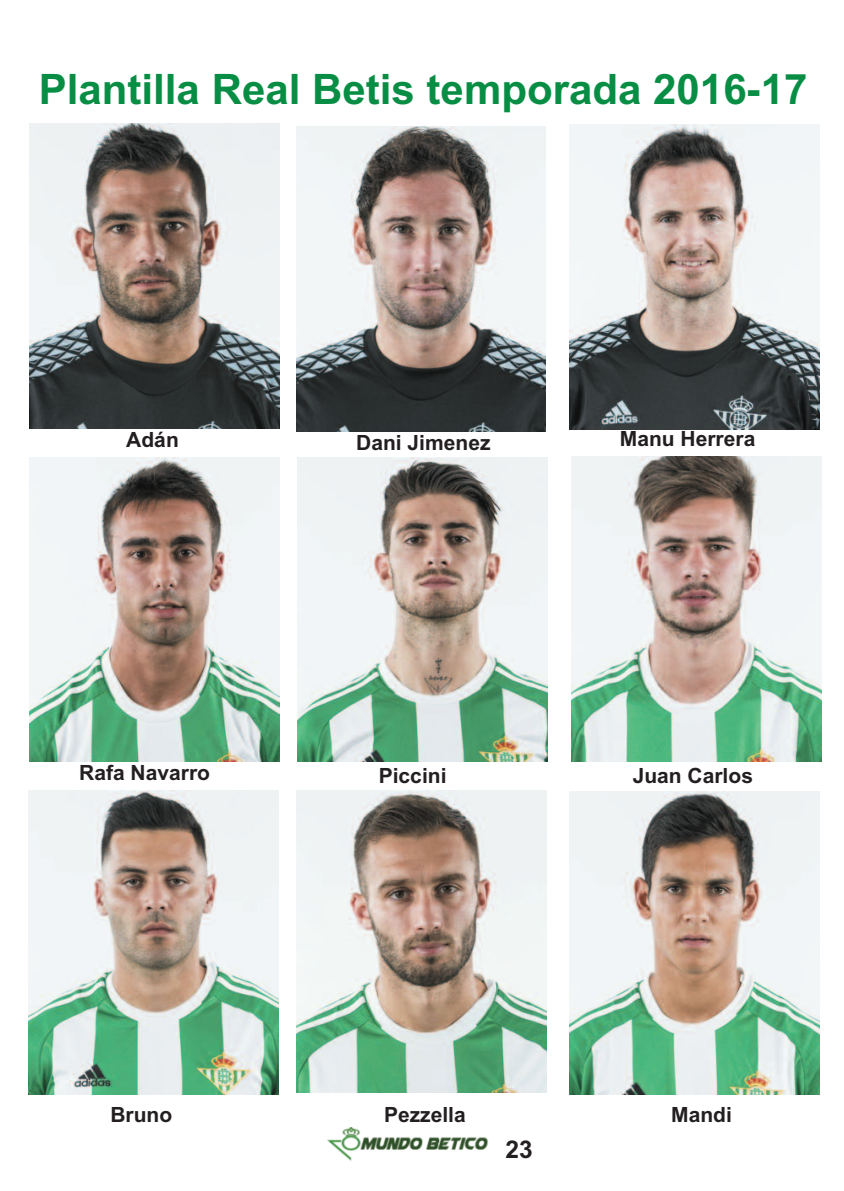
<style>
.page{position:relative;width:844px;height:1191px;background:#fff}
.page>*{position:absolute;margin:0;border:0;box-sizing:border-box;transform-origin:0 0}
.t1{font:700 42px "Arial";color:#078e44}
.t2{font:700 24.5px "Arial";color:#231f20}
.t3{font:700 21px "Arial";color:#231f20}
</style>
<div class="page">
<img style="left:327px;top:1128px;width:161px;height:33px">
<img style="left:30px;top:124px;width:249px;height:305px">
<img style="left:296px;top:126px;width:249px;height:305px">
<img style="left:569px;top:125px;width:250px;height:304px">
<img style="left:30px;top:457px;width:249px;height:304px">
<img style="left:298px;top:457px;width:249px;height:304px">
<img style="left:571px;top:456px;width:250px;height:305px">
<img style="left:29px;top:790px;width:249px;height:304px">
<img style="left:296px;top:790px;width:250px;height:302px">
<img style="left:569px;top:792px;width:250px;height:302px">
<h1 class="t1" style="left:39px;top:65px;width:769px">Plantilla Real Betis temporada 2016-17</h1>
<p class="t3" style="left:126px;top:428px;width:54px">Adán</p>
<p class="t3" style="left:356px;top:431px;width:136px">Dani Jimenez</p>
<p class="t3" style="left:619px;top:426px;width:137px">Manu Herrera</p>
<p class="t3" style="left:79px;top:760px;width:132px">Rafa Navarro</p>
<p class="t3" style="left:378px;top:764px;width:69px">Piccini</p>
<p class="t3" style="left:632px;top:764px;width:122px">Juan Carlos</p>
<p class="t3" style="left:110px;top:1102px;width:63px">Bruno</p>
<p class="t3" style="left:384px;top:1102px;width:83px">Pezzella</p>
<p class="t3" style="left:671px;top:1102px;width:62px">Mandi</p>
<p class="t2" style="left:505px;top:1134px;width:29px">23</p>
</div>
